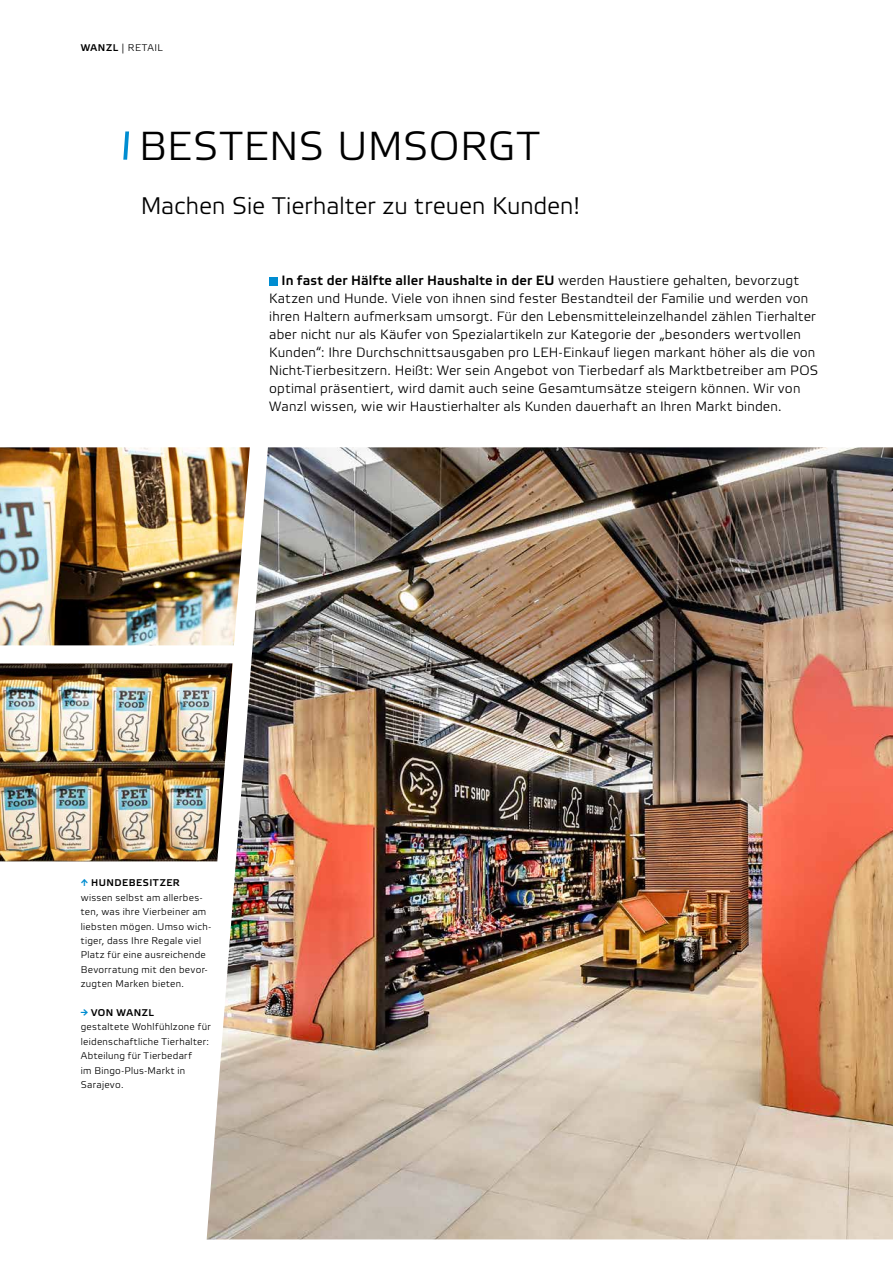
<style>
.page{position:relative;width:893px;height:1263px;background:#fff}
.page>*{position:absolute;margin:0;border:0;box-sizing:border-box;transform-origin:0 0}
.t1{font:300 40.5px "Wanzl Etelka";letter-spacing:.015em;color:#000}
.t2{font:300 24px "Wanzl Etelka";color:#000}
.t3{font:300 13.5px/18px "Wanzl Etelka";letter-spacing:.015em;color:#000}
.t4{font:300 9.75px/14.4px "Wanzl Etelka";letter-spacing:.03em;color:#000}
.s1{font-weight:500}
.s2{font-weight:500;color:#008dd1}
</style>
<div class="page">
<img style="left:0;top:447px;width:207px;height:198px">
<img style="left:0;top:663px;width:207px;height:198px">
<img style="left:207px;top:447px;width:686px;height:792px">
<div style="left:269px;top:277px;width:9px;height:8px;background:#008dd1"></div>
<svg style="left:123px;top:131px;width:6px;height:29px"></svg>
<p class="t4" style="left:81px;top:41px;width:84px"><span class="s1">WANZL</span> | RETAIL</p>
<h1 class="t1" style="left:139px;top:123px;width:402px">BESTENS UMSORGT</h1>
<h2 class="t2" style="left:141px;top:192px;width:442px">Machen Sie Tierhalter zu treuen Kunden!</h2>
<p class="t3" style="left:269px;top:272px;width:550px;text-indent:12px"><span class="s1">In fast der Hälfte aller Haushalte in der EU</span> werden Haustiere gehalten, bevorzugt Katzen und Hunde. Viele von ihnen sind fester Bestandteil der Familie und werden von ihren Haltern aufmerksam umsorgt. Für den Lebensmitteleinzelhandel zählen Tierhalter aber nicht nur als Käufer von Spezialartikeln zur Kategorie der „besonders wertvollen Kunden“: Ihre Durchschnittsausgaben pro LEH-Einkauf liegen markant höher als die von Nicht-Tierbesitzern. Heißt: Wer sein Angebot von Tierbedarf als Marktbetreiber am POS optimal präsentiert, wird damit auch seine Gesamtumsätze steigern können. Wir von Wanzl wissen, wie wir Haustierhalter als Kunden dauerhaft an Ihren Markt binden.</p>
<p class="t4" style="left:81px;top:876px;width:132px"><span class="s2">↑</span> <span class="s1">HUNDEBESITZER </span>wissen selbst am allerbes&shy;ten, was ihre Vierbeiner am liebsten mögen. Umso wich&shy;tiger, dass Ihre Regale viel<br>Platz für eine ausreichende<br>Bevorratung mit den bevor&shy;zugten Marken bieten.</p>
<p class="t4" style="left:81px;top:1006px;width:131px"><span class="s2">→</span> <span class="s1">VON WANZL<br></span>gestaltete Wohlfühlzone für leidenschaftliche Tierhalter:<br>Abteilung für Tierbedarf<br>im Bingo-Plus-Markt in<br>Sarajevo.</p>
</div>
